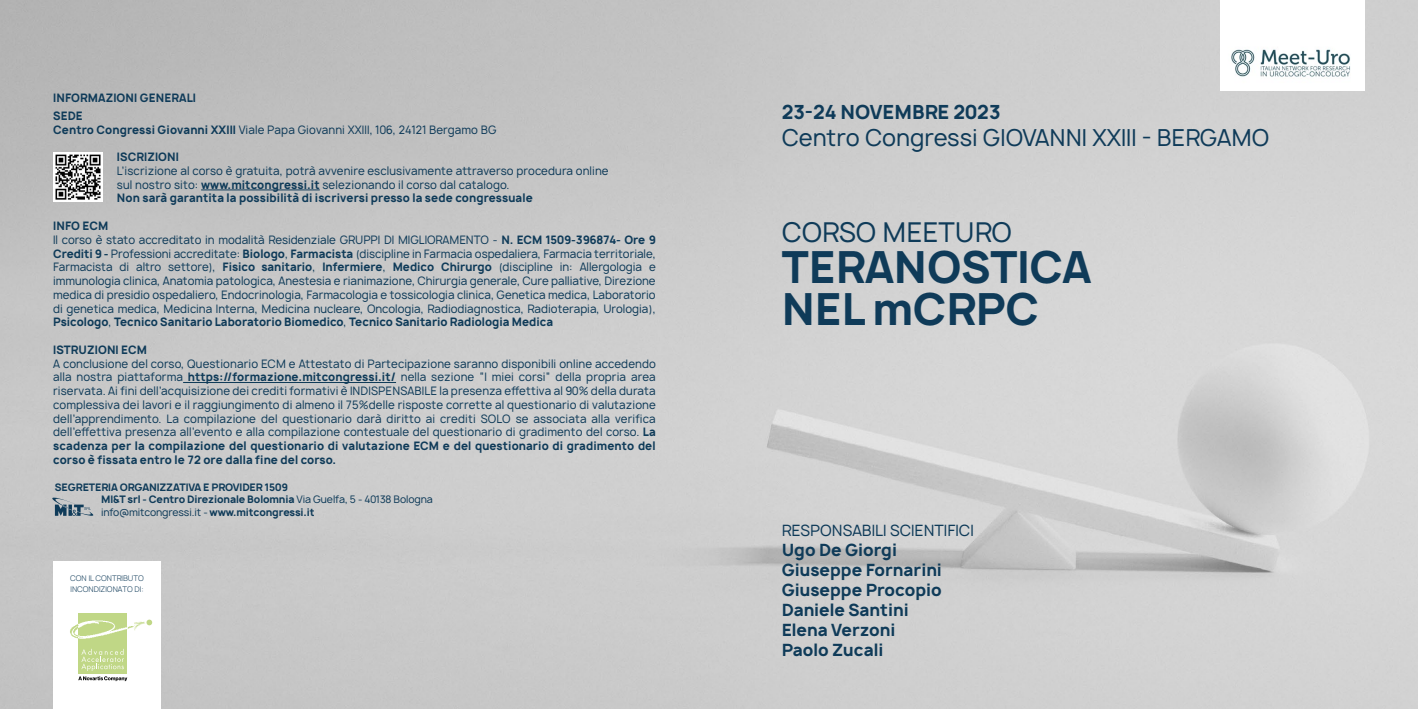
<style>
.page{position:relative;width:1418px;height:709px;background:#fff}
.page>*{position:absolute;margin:0;border:0;box-sizing:border-box;transform-origin:0 0}
.t1{font:700 42.5px/41.2px "Manrope";color:#0f3b59}
.t2{font:26.25px "Manrope";color:#0f3b59}
.t3{font:22.5px "Manrope";color:#0f3b59}
.t4{font:700 18.75px "Manrope";color:#0f3b59}
.t5{font:700 16.25px/20px "Manrope";color:#0f3b59}
.t6{font:15px "Manrope";color:#0f3b59}
.t7{font:11.25px/13.8px "Manrope";color:#0f3b59}
.t8{font:700 11.25px "Manrope";letter-spacing:.01em;color:#0f3b59}
.t9{font:700 10px/12.5px "Manrope";letter-spacing:-.01em;color:#0f3b59}
.t10{font:300 7.5px/11.2px "Manrope";color:#0f3b59}
.s1{font-weight:700}
.s2{font-weight:400}
</style>
<div class="page">
<img style="left:0;top:0;width:1417px;height:709px">
<svg style="left:52px;top:496px;width:42px;height:20px"></svg>
<hr style="left:201px;top:190px;width:119px;height:1px;background:#0f3b59">
<hr style="left:183px;top:382px;width:213px;height:1px;background:#0f3b59">
<img style="left:53px;top:152px;width:50px;height:50px">
<div style="left:53px;top:561px;width:108px;height:148px;background:#fff"></div>
<img style="left:70px;top:624px;width:59px;height:15px">
<div style="left:78px;top:613px;width:49px;height:60px;background:#c0d786"></div>
<img style="left:78px;top:620px;width:49px;height:19px">
<svg style="left:149px;top:619px;width:3px;height:6px"></svg>
<img style="left:129px;top:619px;width:20px;height:12px">
<svg style="left:78px;top:649px;width:49px;height:32px"></svg>
<div style="left:1220px;top:0;width:144px;height:90px;background:#fff"></div>
<img style="left:1231px;top:49px;width:120px;height:28px">
<p class="t8" style="left:53px;top:90px;width:144px">INFORMAZIONI GENERALI</p>
<p class="t7" style="left:53px;top:109px;width:445px"><span class="s1">SEDE<br>Centro Congressi Giovanni XXIII</span> Viale Papa Giovanni XXIII, 106, 24121 Bergamo BG</p>
<p class="t8" style="left:117px;top:149px;width:63px">ISCRIZIONI</p>
<p class="t7" style="left:117px;top:164px;width:493px">L’iscrizione al corso è gratuita, potrà avvenire esclusivamente attraverso procedura online sul nostro sito: <span class="s1">www.mitcongressi.it</span> selezionando il corso dal catalogo.<br><span class="s1">Non sarà garantita la possibilità di iscriversi presso la sede congressuale</span></p>
<p class="t7" style="left:53px;top:219px;width:604px"><span class="s1">INFO ECM<br></span>Il corso è stato accreditato in modalità Residenziale GRUPPI DI MIGLIORAMENTO - <span class="s1">N. ECM 1509-396874- Ore 9<br>Crediti 9 -</span> Professioni accreditate: <span class="s1">Biologo</span>, <span class="s1">Farmacista</span> (discipline in Farmacia ospedaliera, Farmacia territoriale, Farmacista di altro settore), <span class="s1">Fisico sanitario</span>, <span class="s1">Infermiere</span>, <span class="s1">Medico Chirurgo</span> (discipline in: Allergologia e immunologia clinica, Anatomia patologica, Anestesia e rianimazione, Chirurgia generale, Cure palliative, Direzione medica di presidio ospedaliero, Endocrinologia, Farmacologia e tossicologia clinica, Genetica medica, Laboratorio di genetica medica, Medicina Interna, Medicina nucleare, Oncologia, Radiodiagnostica, Radioterapia, Urologia), <span class="s1">Psicologo</span>, <span class="s1">Tecnico Sanitario Laboratorio Biomedico</span>, <span class="s1">Tecnico Sanitario Radiologia Medica</span></p>
<p class="t8" style="left:53px;top:342px;width:95px">ISTRUZIONI ECM</p>
<p class="t7" style="left:53px;top:356px;width:604px;text-align:justify">A conclusione del corso, Questionario ECM e Attestato di Partecipazione saranno disponibili online accedendo alla nostra piattaforma <span class="s1">https://formazione.mitcongressi.it/</span> nella sezione “I miei corsi” della propria area riservata. Ai fini dell’acquisizione dei crediti formativi è INDISPENSABILE la presenza effettiva al 90% della durata complessiva dei lavori e il raggiungimento di almeno il 75%delle risposte corrette al questionario di valutazione dell’apprendimento. La compilazione del questionario darà diritto ai crediti SOLO se associata alla verifica dell’effettiva presenza all’evento e alla compilazione contestuale del questionario di gradimento del corso. <span class="s1">La scadenza per la compilazione del questionario di valutazione ECM e del questionario di gradimento del corso è fissata entro le 72 ore dalla fine del corso.</span></p>
<p class="t9" style="left:101px;top:481px;width:333px;text-indent:-46px">SEGRETERIA ORGANIZZATIVA E PROVIDER 1509<br>MI&amp;T srl - Centro Direzionale Bolomnia <span class="s2">Via Guelfa, 5 - 40138 Bologna info@mitcongressi.it -</span> www.mitcongressi.it</p>
<p class="t10" style="left:70px;top:572px;width:75px">CON IL CONTRIBUTO<br>INCONDIZIONATO DI:</p>
<h3 class="t4" style="left:781px;top:99px;width:220px">23-24 NOVEMBRE 2023</h3>
<h3 class="t3" style="left:781px;top:124px;width:489px">Centro Congressi GIOVANNI XXIII - BERGAMO</h3>
<h2 class="t2" style="left:781px;top:216px;width:232px">CORSO MEETURO</h2>
<h1 class="t1" style="left:781px;top:247px;width:311px">TERANOSTICA<br>NEL mCRPC</h1>
<h3 class="t6" style="left:781px;top:521px;width:194px">RESPONSABILI SCIENTIFICI</h3>
<h3 class="t5" style="left:781px;top:540px;width:162px">Ugo De Giorgi<br>Giuseppe Fornarini<br>Giuseppe Procopio<br>Daniele Santini<br>Elena Verzoni<br>Paolo Zucali</h3>
</div>
